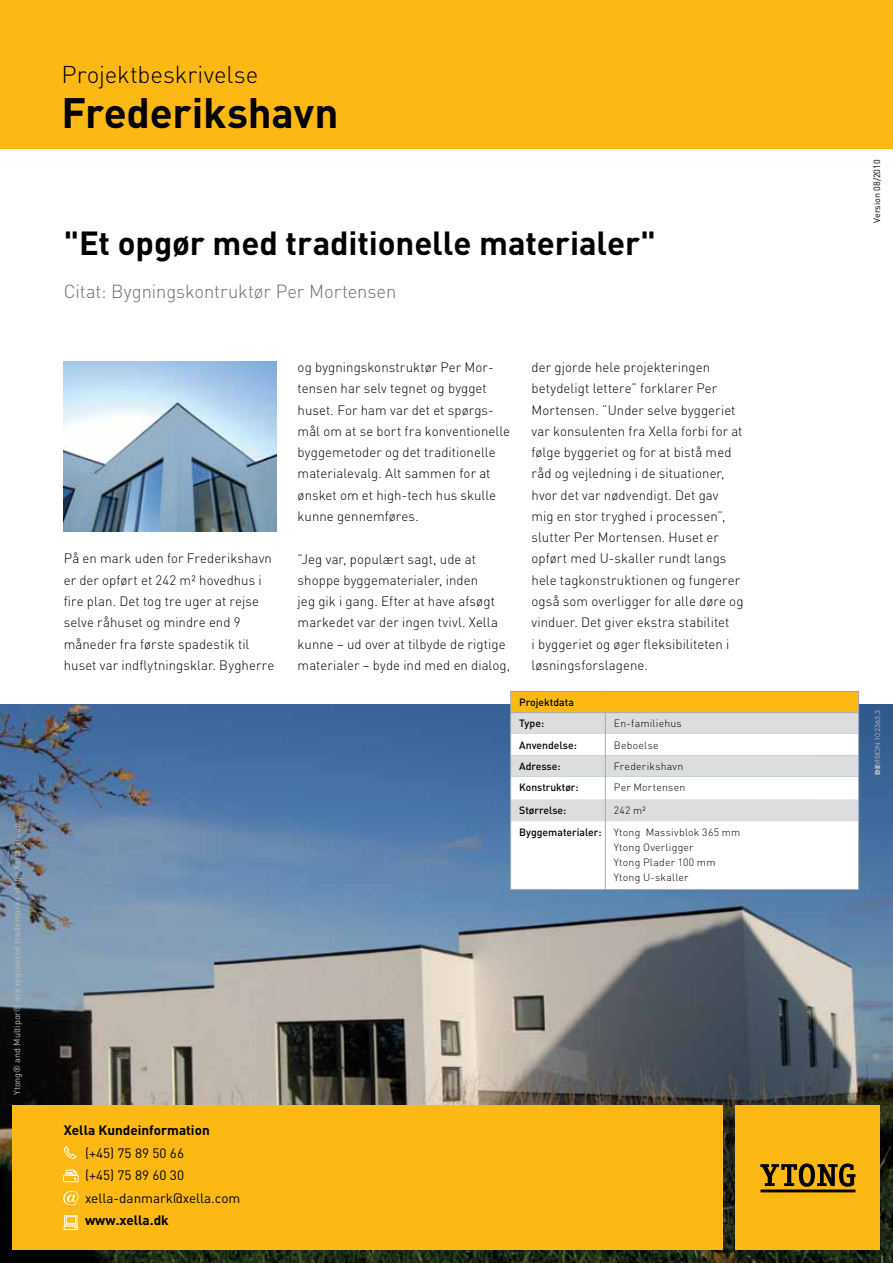
<style>
.page{position:relative;width:893px;height:1263px;background:#fff}
.page>*{position:absolute;margin:0;border:0;box-sizing:border-box;transform-origin:0 0}
.t1{font:700 42px "DIN";letter-spacing:-.005em;color:#000}
.t2{font:700 33px "DIN";letter-spacing:-.005em;color:#000}
.t3{font:300 24px "DIN";color:#000}
.t4{font:300 18.75px "DIN";letter-spacing:-.005em;color:#6d6e71}
.t5{font:300 13.5px/21.3px "DIN";letter-spacing:.005em;color:#000}
.t6{font:13.5px/22.5px "DIN";color:#000}
.t7{font:700 13.5px "DIN";color:#000}
.t8{font:300 10.5px/15px "DIN";letter-spacing:.02em;color:#000;text-align:center}
.t9{font:500 10.5px/21.3px "DIN";color:#000}
.t10{font:9px "DIN";color:#bcbec0}
.t11{font:9px "DIN";color:#000}
.t12{font:6.75px "Futura";letter-spacing:.005em;color:#b6b8ba}
.s1{font-weight:500}
.s2{font-weight:800}
</style>
<div class="page">
<img style="left:0;top:704px;width:893px;height:559px">
<img style="left:64px;top:361px;width:212px;height:170px">
<div style="left:0;top:0;width:893px;height:149px;background:#fdb913"></div>
<div style="left:736px;top:1106px;width:144px;height:144px;background:#fdb913"></div>
<svg style="left:760px;top:1163px;width:95px;height:24px"></svg>
<hr style="left:760px;top:1189px;width:95px;height:3px;background:#000">
<svg style="left:511px;top:821px;width:347px;height:68px"></svg>
<hr style="left:605px;top:821px;width:1px;height:68px;background:#a7a9ac">
<hr style="left:510px;top:691px;width:95px;height:1px;background:#a7a9ac">
<hr style="left:605px;top:691px;width:254px;height:1px;background:#a7a9ac">
<svg style="left:510px;top:692px;width:349px;height:129px"></svg>
<hr style="left:510px;top:821px;width:1px;height:68px;background:#a7a9ac">
<hr style="left:858px;top:821px;width:1px;height:68px;background:#a7a9ac">
<hr style="left:510px;top:889px;width:95px;height:1px;background:#a7a9ac">
<hr style="left:605px;top:889px;width:254px;height:1px;background:#a7a9ac">
<div style="left:13px;top:1106px;width:710px;height:144px;background:#fdb913"></div>
<svg style="left:64px;top:1146px;width:13px;height:13px"></svg>
<div style="left:63px;top:1175px;width:16px;height:7px;border:1px solid #fff"></div>
<svg style="left:65px;top:1170px;width:12px;height:10px"></svg>
<svg style="left:63px;top:1191px;width:15px;height:14px"></svg>
<div style="left:64px;top:1226px;width:14px;height:4px;border:1px solid #fff"></div>
<div style="left:64px;top:1215px;width:13px;height:10px;border:1px solid #fff"></div>
<svg style="left:65px;top:1216px;width:12px;height:12px"></svg>
<p class="t10" style="left:11px;top:1095px;width:273px;rotate:-90deg">Ytong® and Multipor® are registered trademarks of the Xella Group</p>
<h3 class="t3" style="left:62px;top:59px;width:198px">Projektbeskrivelse</h3>
<h1 class="t1" style="left:62px;top:85px;width:278px">Frederikshavn</h1>
<h2 class="t2" style="left:64px;top:222px;width:593px">"Et opgør med traditionelle materialer"</h2>
<h3 class="t4" style="left:64px;top:279px;width:334px">Citat: Bygningskontruktør Per Mortensen</h3>
<p class="t5" style="left:64px;top:548px;width:212px">På en mark uden for Frederikshavn er der opført et 242 m² hovedhus i fire plan. Det tog tre uger at rejse selve råhuset og mindre end 9 måneder fra første spadestik til huset var indflytningsklar. Bygherre</p>
<p class="t5" style="left:298px;top:356px;width:214px">og bygningskonstruktør Per Mor&shy;tensen har selv tegnet og bygget huset. For ham var det et spørgs&shy;mål om at se bort fra konventionelle byggemetoder og det traditionelle materialevalg. Alt sammen for at ønsket om et high-tech hus skulle kunne gennemføres.</p>
<p class="t5" style="left:298px;top:548px;width:214px">”Jeg var, populært sagt, ude at shoppe byggematerialer, inden<br>jeg gik i gang. Efter at have afsøgt markedet var der ingen tvivl. Xella kunne – ud over at tilbyde de rigtige materialer – byde ind med en dialog,</p>
<p class="t5" style="left:531px;top:356px;width:214px">der gjorde hele projekteringen betydeligt lettere” forklarer Per Mortensen. ”Under selve byggeriet var konsulenten fra Xella forbi for at følge byggeriet og for at bistå med råd og vejledning i de situationer, hvor det var nødvendigt. Det gav mig en stor tryghed i processen”, slutter Per Mortensen. Huset er opført med U-skaller rundt langs hele tagkonstruktionen og fungerer også som overligger for alle døre og vinduer. Det giver ekstra stabilitet<br>i byggeriet og øger fleksibiliteten i løsningsforslagene.</p>
<p class="t9" style="left:519px;top:691px;width:56px">Projektdata<br>Type:</p>
<p class="t8" style="left:614px;top:716px;width:69px">En-familiehus</p>
<p class="t9" style="left:519px;top:734px;width:59px">Anvendelse:</p>
<p class="t8" style="left:614px;top:737px;width:46px">Beboelse</p>
<p class="t9" style="left:519px;top:755px;width:43px">Adresse:</p>
<p class="t8" style="left:614px;top:759px;width:71px">Frederikshavn</p>
<p class="t9" style="left:519px;top:776px;width:61px">Konstruktør:</p>
<p class="t8" style="left:614px;top:780px;width:73px">Per Mortensen</p>
<p class="t9" style="left:519px;top:799px;width:49px">Størrelse:</p>
<p class="t8" style="left:519px;top:799px;width:223px;line-height:21.3px">242 m²<br><span class="s1">Byggematerialer:</span> Ytong Massivblok 365 mm</p>
<p class="t8" style="left:614px;top:839px;width:103px;text-align:left">Ytong Overligger<br>Ytong Plader 100 mm<br>Ytong U-skaller</p>
<p class="t7" style="left:64px;top:1121px;width:147px">Xella Kundeinformation</p>
<p class="t6" style="left:85px;top:1141px;width:157px">(+45) 75 89 50 66<br>(+45) 75 89 60 30 xella-danmark@xella.com</p>
<p class="t7" style="left:85px;top:1211px;width:85px">www.xella.dk</p>
<p class="t11" style="left:871px;top:223px;width:65px;rotate:-90deg">Version 08/2010</p>
<p class="t12" style="left:873px;top:775px;width:67px;rotate:-90deg"><span class="s2">DE</span>VISION 102365.3</p>
</div>
